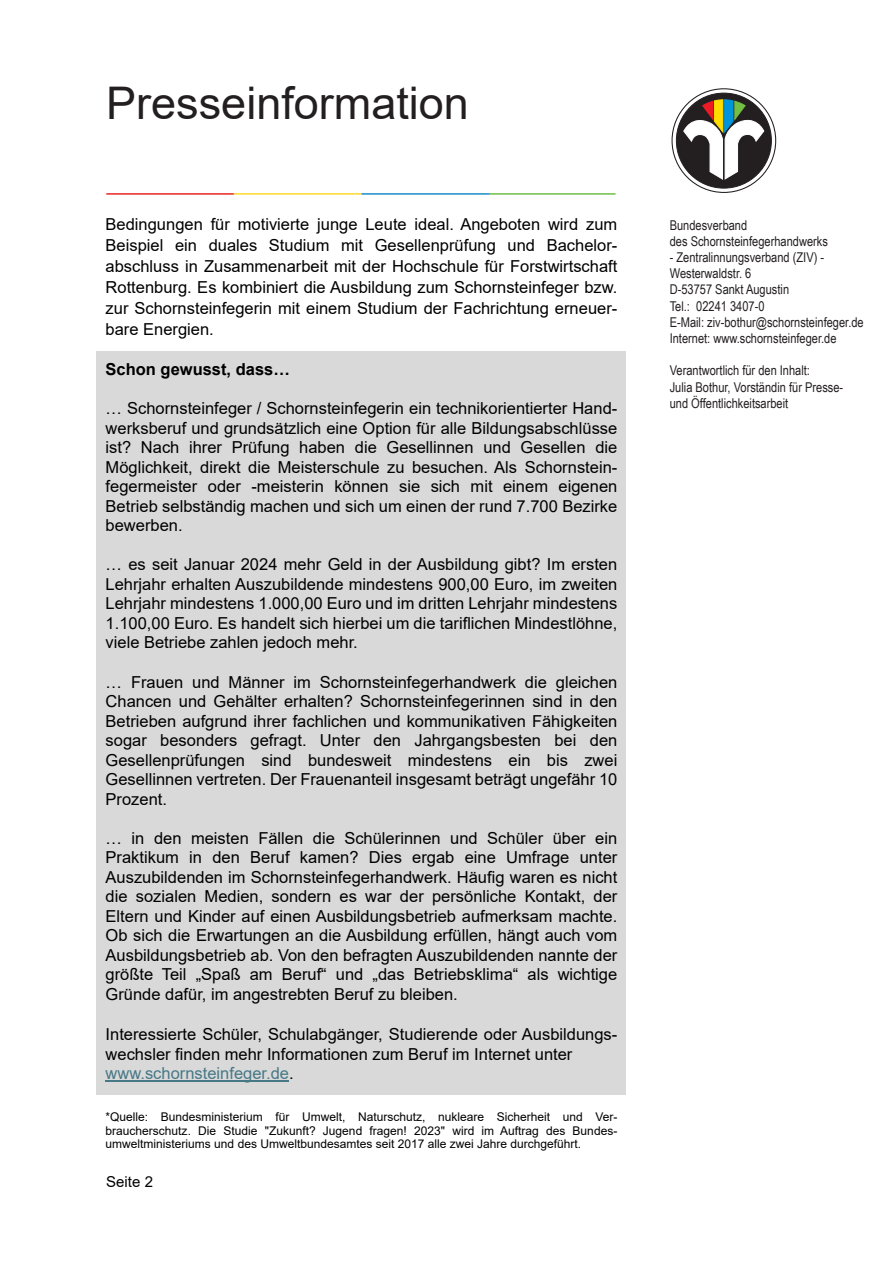
<style>
.page{position:relative;width:893px;height:1263px;background:#fff}
.page>*{position:absolute;margin:0;border:0;box-sizing:border-box;transform-origin:0 0}
.t1{font:45px "Arial";color:#231f20}
.t2{font:16.5px/19.5px "Arial";color:#000;text-align:justify}
.t3{font:700 16.5px "Arial";color:#000}
.t4{font:15px "Arial";color:#000}
.t5{font:13.5px/16.2px "Arial Narrow";color:#231f20}
.t6{font:12px/13.4px "Arial";color:#000;text-align:justify}
.s1{color:#467886}
</style>
<div class="page">
<div style="left:96px;top:351px;width:530px;height:743px;background:#d9d9d9"></div>
<hr style="left:106px;top:1081px;width:183px;height:1px;background:#467886">
<div style="left:676px;top:93px;width:95px;height:95px;background:#231f20;border-radius:50%"></div>
<svg style="left:683px;top:100px;width:81px;height:80px"></svg>
<hr style="left:106px;top:193px;width:128px;height:2px;background:#e92426">
<hr style="left:234px;top:193px;width:127px;height:2px;background:#fedb2c">
<hr style="left:361px;top:193px;width:129px;height:2px;background:#1a8ccc">
<hr style="left:490px;top:193px;width:125px;height:2px;background:#70bf44">
<h1 class="t1" style="left:106px;top:86px;width:364px">Presseinformation</h1>
<p class="t2" style="left:106px;top:215px;width:513px;line-height:21px">Bedingungen für motivierte junge Leute ideal. Angeboten wird zum Beispiel ein duales Studium mit Gesellenprüfung und Bachelor&shy;abschluss in Zusammenarbeit mit der Hochschule für Forstwirtschaft Rottenburg. Es kombiniert die Ausbildung zum Schornsteinfeger bzw. zur Schornsteinfegerin mit einem Studium der Fachrichtung erneuer&shy;bare Energien.</p>
<p class="t3" style="left:106px;top:363px;width:186px">Schon gewusst, dass…</p>
<p class="t2" style="left:106px;top:400px;width:513px">… Schornsteinfeger / Schornsteinfegerin ein technikorientierter Hand&shy;werksberuf und grundsätzlich eine Option für alle Bildungsabschlüsse ist? Nach ihrer Prüfung haben die Gesellinnen und Gesellen die Möglichkeit, direkt die Meisterschule zu besuchen. Als Schornstein&shy;fegermeister oder -meisterin können sie sich mit einem eigenen Betrieb selbständig machen und sich um einen der rund 7.700 Bezirke bewerben.</p>
<p class="t2" style="left:106px;top:556px;width:513px">… es seit Januar 2024 mehr Geld in der Ausbildung gibt? Im ersten Lehrjahr erhalten Auszubildende mindestens 900,00 Euro, im zweiten Lehrjahr mindestens 1.000,00 Euro und im dritten Lehrjahr mindestens 1.100,00 Euro. Es handelt sich hierbei um die tariflichen Mindestlöhne, viele Betriebe zahlen jedoch mehr.</p>
<p class="t2" style="left:106px;top:673px;width:513px">… Frauen und Männer im Schornsteinfegerhandwerk die gleichen Chancen und Gehälter erhalten? Schornsteinfegerinnen sind in den Betrieben aufgrund ihrer fachlichen und kommunikativen Fähigkeiten sogar besonders gefragt. Unter den Jahrgangsbesten bei den Gesellenprüfungen sind bundesweit mindestens ein bis zwei Gesellinnen vertreten. Der Frauenanteil insgesamt beträgt ungefähr 10<br>Prozent.</p>
<p class="t2" style="left:106px;top:829px;width:513px">… in den meisten Fällen die Schülerinnen und Schüler über ein Praktikum in den Beruf kamen? Dies ergab eine Umfrage unter Auszubildenden im Schornsteinfegerhandwerk. Häufig waren es nicht die sozialen Medien, sondern es war der persönliche Kontakt, der Eltern und Kinder auf einen Ausbildungsbetrieb aufmerksam machte.<br>Ob sich die Erwartungen an die Ausbildung erfüllen, hängt auch vom Ausbildungsbetrieb ab. Von den befragten Auszubildenden nannte der größte Teil „Spaß am Beruf“ und „das Betriebsklima“ als wichtige Gründe dafür, im angestrebten Beruf zu bleiben.</p>
<p class="t2" style="left:106px;top:1026px;width:513px;text-align:left">Interessierte Schüler, Schulabgänger, Studierende oder Ausbildungs&shy;wechsler finden mehr Informationen zum Beruf im Internet unter <span class="s1">www.schornsteinfeger.de</span>.</p>
<p class="t6" style="left:106px;top:1111px;width:513px">*Quelle: Bundesministerium für Umwelt, Naturschutz, nukleare Sicherheit und Ver&shy;braucherschutz. Die Studie "Zukunft? Jugend fragen! 2023" wird im Auftrag des Bundes&shy;umweltministeriums und des Umweltbundesamtes seit 2017 alle zwei Jahre durchgeführt.</p>
<p class="t4" style="left:106px;top:1176px;width:48px">Seite 2</p>
<p class="t5" style="left:670px;top:218px;width:160px">Bundesverband<br>des Schornsteinfegerhandwerks</p>
<p class="t5" style="left:670px;top:250px;width:196px">- Zentralinnungsverband (ZIV) -<br>Westerwaldstr. 6<br>D-53757 Sankt Augustin<br>Tel.: 02241 3407-0<br>E-Mail: ziv-bothur@schornsteinfeger.de<br>Internet: www.schornsteinfeger.de</p>
<p class="t5" style="left:670px;top:364px;width:175px">Verantwortlich für den Inhalt:<br>Julia Bothur, Vorständin für Presse&shy;und Öffentlichkeitsarbeit</p>
</div>
